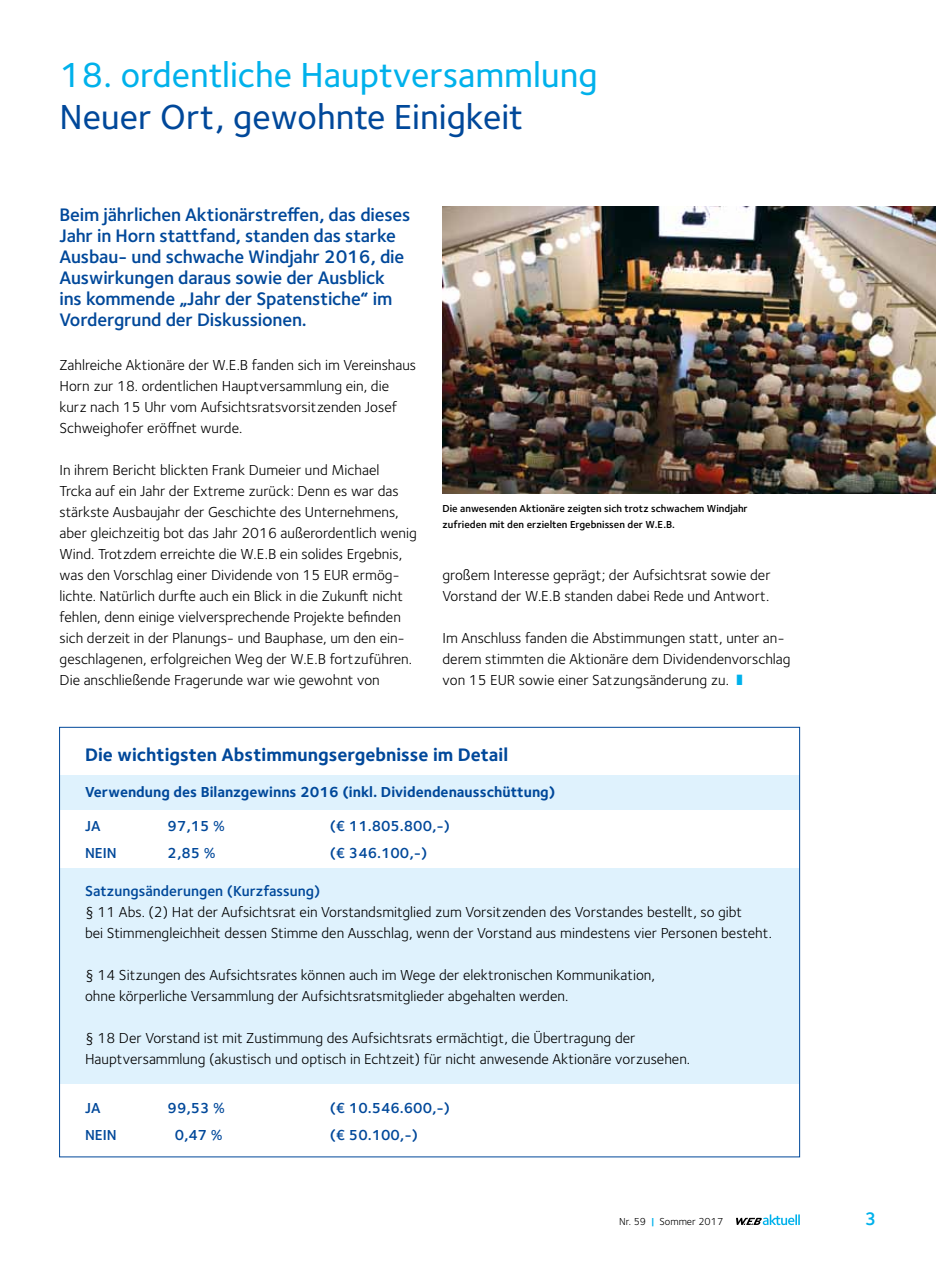
<style>
.page{position:relative;width:936px;height:1276px;background:#fff}
.page>*{position:absolute;margin:0;border:0;box-sizing:border-box;transform-origin:0 0}
.t1{font:500 36px "Foundry Sterling OT3";color:#00b1eb}
.t2{font:500 36px "Foundry Sterling OT3";color:#00489a}
.t3{font:600 18.75px/21px "Foundry Sterling OT3";letter-spacing:-.01em;color:#00489a}
.t4{font:700 18.75px "Foundry Sterling OT3";color:#00489a}
.t5{font:600 18.75px "Foundry Sterling OT3";color:#00b1eb}
.t6{font:15px/21px "Foundry Sterling OT3";color:#000}
.t7{font:600 15px "Foundry Sterling OT3";color:#00489a}
.t8{font:700 15px "Foundry Sterling OT3";color:#00489a}
.t9{font:600 10.5px/15.8px "Foundry Sterling OT3";color:#000}
.t10{font:10.5px "Foundry Sterling OT3";color:#000}
.s1{color:#00b1eb}
.s2{font-weight:600;color:#00b1eb}
</style>
<div class="page">
<svg style="left:736px;top:1214px;width:63px;height:11px"></svg>
<div style="left:60px;top:775px;width:739px;height:34px;background:#dff2fd"></div>
<div style="left:60px;top:867px;width:739px;height:216px;background:#dff2fd"></div>
<img style="left:442px;top:206px;width:493px;height:287px">
<h1 class="t1" style="left:60px;top:48px;width:539px">18. ordentliche Hauptversammlung</h1>
<h1 class="t2" style="left:60px;top:90px;width:464px">Neuer Ort, gewohnte Einigkeit</h1>
<p class="t3" style="left:60px;top:203px;width:352px">Beim jährlichen Aktionärstreffen, das dieses Jahr in Horn stattfand, standen das starke Ausbau- und schwache Windjahr 2016, die Auswirkungen daraus sowie der Ausblick ins kommende „Jahr der Spatenstiche“ im Vordergrund der Diskussionen.</p>
<p class="t6" style="left:60px;top:353px;width:358px">Zahlreiche Aktionäre der W.E.B fanden sich im Vereinshaus Horn zur 18. ordentlichen Hauptversammlung ein, die kurz nach 15 Uhr vom Aufsichtsratsvorsitzenden Josef Schweighofer eröffnet wurde.</p>
<p class="t6" style="left:60px;top:458px;width:359px">In ihrem Bericht blickten Frank Dumeier und Michael<br>Trcka auf ein Jahr der Extreme zurück: Denn es war das stärkste Ausbaujahr der Geschichte des Unternehmens, aber gleichzeitig bot das Jahr 2016 außerordentlich wenig Wind. Trotzdem erreichte die W.E.B ein solides Ergebnis, was den Vorschlag einer Dividende von 15 EUR ermög&shy;lichte. Natürlich durfte auch ein Blick in die Zukunft nicht fehlen, denn einige vielversprechende Projekte befinden sich derzeit in der Planungs- und Bauphase, um den ein&shy;geschlagenen, erfolgreichen Weg der W.E.B fortzuführen.<br>Die anschließende Fragerunde war wie gewohnt von</p>
<p class="t9" style="left:442px;top:500px;width:307px">Die anwesenden Aktionäre zeigten sich trotz schwachem Windjahr zufrieden mit den erzielten Ergebnissen der W.E.B.</p>
<p class="t6" style="left:442px;top:563px;width:329px">großem Interesse geprägt; der Aufsichtsrat sowie der<br>Vorstand der W.E.B standen dabei Rede und Antwort.</p>
<p class="t6" style="left:442px;top:626px;width:350px">Im Anschluss fanden die Abstimmungen statt, unter an&shy;derem stimmten die Aktionäre dem Dividendenvorschlag von 15 EUR sowie einer Satzungsänderung zu. <span class="s1">❚</span></p>
<p class="t4" style="left:85px;top:739px;width:424px">Die wichtigsten Abstimmungsergebnisse im Detail</p>
<p class="t8" style="left:85px;top:780px;width:472px">Verwendung des Bilanzgewinns 2016 (inkl. Dividendenausschüttung)</p>
<p class="t7" style="left:85px;top:814px;width:17px">JA</p>
<p class="t7" style="left:168px;top:814px;width:59px">97,15 %</p>
<p class="t7" style="left:330px;top:814px;width:122px">(€ 11.805.800,-)</p>
<p class="t7" style="left:85px;top:841px;width:33px">NEIN</p>
<p class="t7" style="left:168px;top:841px;width:50px">2,85 %</p>
<p class="t7" style="left:330px;top:841px;width:99px">(€ 346.100,-)</p>
<p class="t7" style="left:85px;top:879px;width:237px">Satzungsänderungen (Kurzfassung)</p>
<p class="t6" style="left:85px;top:900px;width:688px">§ 11 Abs. (2) Hat der Aufsichtsrat ein Vorstandsmitglied zum Vorsitzenden des Vorstandes bestellt, so gibt<br>bei Stimmengleichheit dessen Stimme den Ausschlag, wenn der Vorstand aus mindestens vier Personen besteht.</p>
<p class="t6" style="left:85px;top:963px;width:571px">§ 14 Sitzungen des Aufsichtsrates können auch im Wege der elektronischen Kommunikation, ohne körperliche Versammlung der Aufsichtsratsmitglieder abgehalten werden.</p>
<p class="t6" style="left:85px;top:1026px;width:606px">§ 18 Der Vorstand ist mit Zustimmung des Aufsichtsrats ermächtigt, die Übertragung der<br>Hauptversammlung (akustisch und optisch in Echtzeit) für nicht anwesende Aktionäre vorzusehen.</p>
<p class="t7" style="left:85px;top:1096px;width:17px">JA</p>
<p class="t7" style="left:168px;top:1096px;width:59px">99,53 %</p>
<p class="t7" style="left:330px;top:1096px;width:122px">(€ 10.546.600,-)</p>
<p class="t7" style="left:85px;top:1123px;width:33px">NEIN</p>
<p class="t7" style="left:175px;top:1123px;width:50px">0,47 %</p>
<p class="t7" style="left:330px;top:1123px;width:90px">(€ 50.100,-)</p>
<p class="t10" style="left:619px;top:1213px;width:106px">Nr. 59 <span class="s2">|</span> Sommer 2017</p>
<p class="t5" style="left:864px;top:1204px;width:13px">3</p>
</div>
